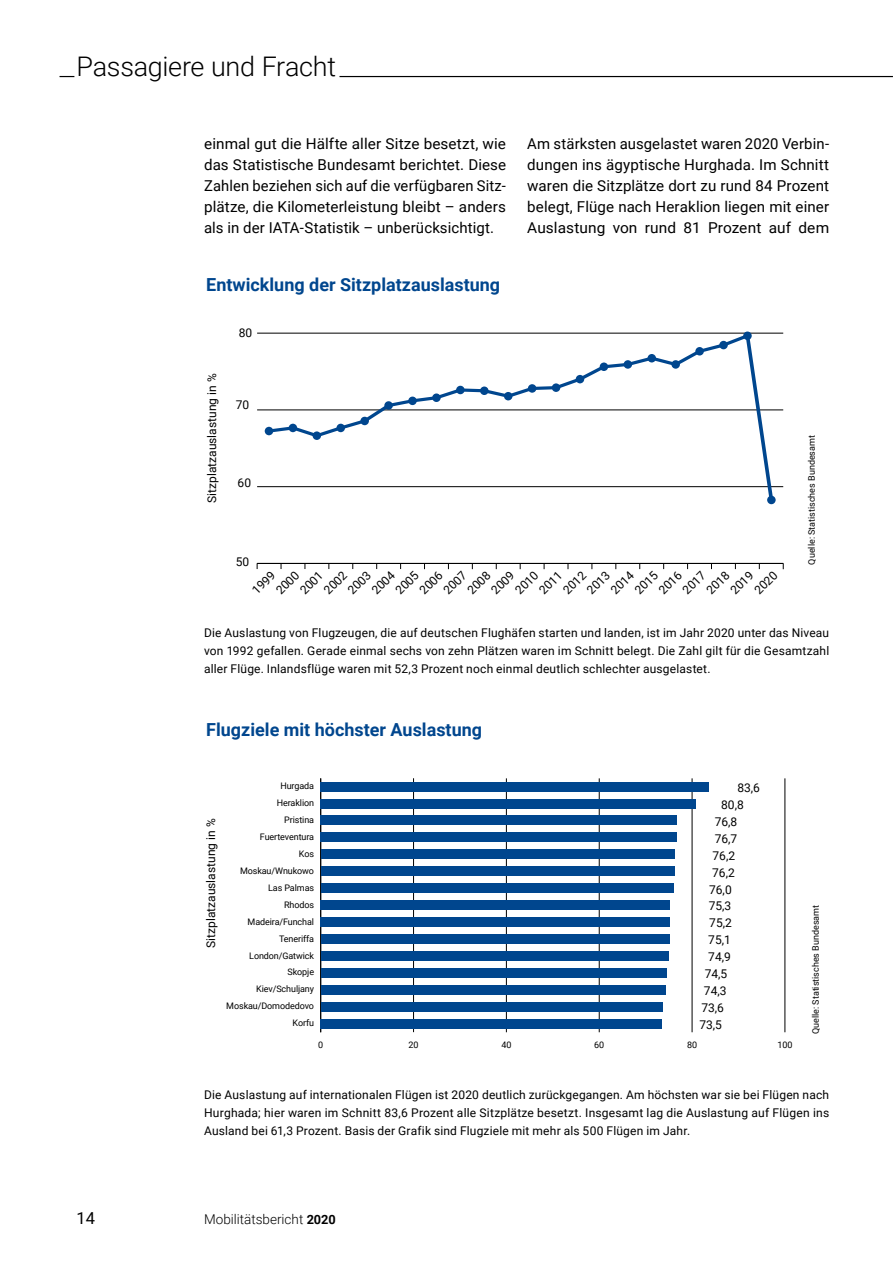
<style>
.page{position:relative;width:893px;height:1263px;background:#fff}
.page>*{position:absolute;margin:0;border:0;box-sizing:border-box;transform-origin:0 0}
.t1{font:300 27px "Roboto";letter-spacing:-.01em;color:#000}
.t2{font:700 18px "Roboto";color:#00468e}
.t3{font:16.5px "Roboto";color:#000}
.t4{font:15px/21px "Roboto";letter-spacing:.005em;color:#000;text-align:justify}
.t5{font:300 13.5px "Roboto";color:#000}
.t6{font:12px/18px "Roboto";letter-spacing:.01em;color:#000;text-align:justify}
.t7{font:9px "Roboto";letter-spacing:-.01em;color:#000}
.s1{font-weight:700;font-size:12.75px}
</style>
<div class="page">
<hr style="left:60px;top:76px;width:833px;height:1px;background:#000">
<div style="left:74px;top:72px;width:265px;height:8px;background:#fff"></div>
<svg style="left:256px;top:332px;width:528px;height:238px"></svg>
<hr style="left:257px;top:563px;width:526px;height:1px;background:#000">
<hr style="left:257px;top:486px;width:526px;height:1px;background:#000">
<hr style="left:257px;top:410px;width:526px;height:1px;background:#000">
<hr style="left:257px;top:333px;width:526px;height:1px;background:#000">
<svg style="left:269px;top:333px;width:504px;height:167px"></svg>
<div style="left:265px;top:427px;width:8px;height:8px;background:#00468e;border-radius:50%"></div>
<div style="left:289px;top:424px;width:8px;height:8px;background:#00468e;border-radius:50%"></div>
<div style="left:313px;top:431px;width:8px;height:9px;background:#00468e;border-radius:50%"></div>
<div style="left:336px;top:424px;width:9px;height:8px;background:#00468e;border-radius:50%"></div>
<div style="left:360px;top:417px;width:9px;height:8px;background:#00468e;border-radius:50%"></div>
<div style="left:384px;top:401px;width:9px;height:9px;background:#00468e;border-radius:50%"></div>
<div style="left:408px;top:397px;width:9px;height:8px;background:#00468e;border-radius:50%"></div>
<div style="left:432px;top:393px;width:9px;height:9px;background:#00468e;border-radius:50%"></div>
<div style="left:456px;top:386px;width:9px;height:8px;background:#00468e;border-radius:50%"></div>
<div style="left:480px;top:386px;width:9px;height:9px;background:#00468e;border-radius:50%"></div>
<div style="left:504px;top:392px;width:8px;height:8px;background:#00468e;border-radius:50%"></div>
<div style="left:528px;top:384px;width:8px;height:9px;background:#00468e;border-radius:50%"></div>
<div style="left:552px;top:383px;width:8px;height:9px;background:#00468e;border-radius:50%"></div>
<div style="left:576px;top:375px;width:8px;height:8px;background:#00468e;border-radius:50%"></div>
<div style="left:600px;top:362px;width:8px;height:9px;background:#00468e;border-radius:50%"></div>
<div style="left:624px;top:360px;width:8px;height:9px;background:#00468e;border-radius:50%"></div>
<div style="left:647px;top:354px;width:9px;height:8px;background:#00468e;border-radius:50%"></div>
<div style="left:671px;top:360px;width:9px;height:9px;background:#00468e;border-radius:50%"></div>
<div style="left:695px;top:347px;width:9px;height:8px;background:#00468e;border-radius:50%"></div>
<div style="left:719px;top:341px;width:9px;height:8px;background:#00468e;border-radius:50%"></div>
<div style="left:743px;top:331px;width:9px;height:9px;background:#00468e;border-radius:50%"></div>
<div style="left:767px;top:496px;width:9px;height:8px;background:#00468e;border-radius:50%"></div>
<svg style="left:320px;top:778px;width:466px;height:255px"></svg>
<hr style="left:413px;top:778px;width:1px;height:254px;background:#000">
<hr style="left:506px;top:778px;width:1px;height:254px;background:#000">
<hr style="left:599px;top:778px;width:1px;height:254px;background:#000">
<hr style="left:692px;top:778px;width:1px;height:254px;background:#000">
<hr style="left:785px;top:778px;width:1px;height:254px;background:#000">
<hr style="left:320px;top:778px;width:1px;height:254px;background:#000">
<div style="left:321px;top:782px;width:388px;height:9px;background:#00468e"></div>
<div style="left:321px;top:799px;width:375px;height:9px;background:#00468e"></div>
<div style="left:321px;top:816px;width:356px;height:9px;background:#00468e"></div>
<div style="left:321px;top:833px;width:356px;height:9px;background:#00468e"></div>
<div style="left:321px;top:850px;width:353px;height:9px;background:#00468e"></div>
<div style="left:321px;top:867px;width:353px;height:9px;background:#00468e"></div>
<div style="left:321px;top:883px;width:352px;height:10px;background:#00468e"></div>
<div style="left:321px;top:900px;width:349px;height:10px;background:#00468e"></div>
<div style="left:321px;top:917px;width:349px;height:9px;background:#00468e"></div>
<div style="left:321px;top:934px;width:348px;height:9px;background:#00468e"></div>
<div style="left:321px;top:951px;width:347px;height:9px;background:#00468e"></div>
<div style="left:321px;top:968px;width:345px;height:9px;background:#00468e"></div>
<div style="left:321px;top:985px;width:345px;height:9px;background:#00468e"></div>
<div style="left:321px;top:1002px;width:341px;height:9px;background:#00468e"></div>
<div style="left:321px;top:1019px;width:341px;height:9px;background:#00468e"></div>
<h1 class="t1" style="left:77px;top:55px;width:261px">Passagiere und Fracht</h1>
<p class="t4" style="left:204px;top:132px;width:303px">einmal gut die Hälfte aller Sitze besetzt, wie das Statistische Bundesamt berichtet. Diese Zahlen beziehen sich auf die verfügbaren Sitz&shy;plätze, die Kilometerleistung bleibt – anders als in der IATA-Statistik – unberücksichtigt.</p>
<p class="t4" style="left:527px;top:132px;width:303px">Am stärksten ausgelastet waren 2020 Verbin&shy;dungen ins ägyptische Hurghada. Im Schnitt waren die Sitzplätze dort zu rund 84 Prozent belegt, Flüge nach Heraklion liegen mit einer Auslastung von rund 81 Prozent auf dem</p>
<h2 class="t2" style="left:206px;top:278px;width:295px">Entwicklung der Sitzplatzauslastung</h2>
<p class="t6" style="left:204px;top:503px;width:131px;rotate:-90deg">Sitzplatzauslastung in %</p>
<p class="t6" style="left:239px;top:325px;width:15px">80</p>
<p class="t6" style="left:236px;top:396px;width:15px">70</p>
<p class="t6" style="left:238px;top:474px;width:15px">60</p>
<p class="t6" style="left:236px;top:554px;width:15px">50</p>
<p class="t6" style="left:248px;top:586px;width:28px;rotate:-45deg">1999</p>
<p class="t6" style="left:272px;top:586px;width:28px;rotate:-45deg">2000</p>
<p class="t6" style="left:296px;top:586px;width:28px;rotate:-45deg">2001</p>
<p class="t6" style="left:320px;top:586px;width:28px;rotate:-45deg">2002</p>
<p class="t6" style="left:344px;top:586px;width:28px;rotate:-45deg">2003</p>
<p class="t6" style="left:368px;top:586px;width:28px;rotate:-45deg">2004</p>
<p class="t6" style="left:392px;top:586px;width:28px;rotate:-45deg">2005</p>
<p class="t6" style="left:416px;top:586px;width:28px;rotate:-45deg">2006</p>
<p class="t6" style="left:440px;top:586px;width:28px;rotate:-45deg">2007</p>
<p class="t6" style="left:464px;top:586px;width:28px;rotate:-45deg">2008</p>
<p class="t6" style="left:488px;top:586px;width:28px;rotate:-45deg">2009</p>
<p class="t6" style="left:512px;top:586px;width:28px;rotate:-45deg">2010</p>
<p class="t6" style="left:535px;top:586px;width:28px;rotate:-45deg">2011</p>
<p class="t6" style="left:559px;top:586px;width:28px;rotate:-45deg">2012</p>
<p class="t6" style="left:583px;top:586px;width:28px;rotate:-45deg">2013</p>
<p class="t6" style="left:607px;top:586px;width:28px;rotate:-45deg">2014</p>
<p class="t6" style="left:631px;top:586px;width:28px;rotate:-45deg">2015</p>
<p class="t6" style="left:655px;top:586px;width:28px;rotate:-45deg">2016</p>
<p class="t6" style="left:679px;top:586px;width:28px;rotate:-45deg">2017</p>
<p class="t6" style="left:703px;top:586px;width:28px;rotate:-45deg">2018</p>
<p class="t6" style="left:727px;top:586px;width:28px;rotate:-45deg">2019</p>
<p class="t6" style="left:751px;top:586px;width:28px;rotate:-45deg">2020</p>
<p class="t7" style="left:808px;top:564px;width:131px;rotate:-90deg">Quelle: Statistisches Bundesamt</p>
<p class="t6" style="left:204px;top:624px;width:627px">Die Auslastung von Flugzeugen, die auf deutschen Flughäfen starten und landen, ist im Jahr 2020 unter das Niveau von 1992 gefallen. Gerade einmal sechs von zehn Plätzen waren im Schnitt belegt. Die Zahl gilt für die Gesamtzahl aller Flüge. Inlandsflüge waren mit 52,3 Prozent noch einmal deutlich schlechter ausgelastet.</p>
<h2 class="t2" style="left:206px;top:723px;width:277px">Flugziele mit höchster Auslastung</h2>
<p class="t7" style="left:280px;top:782px;width:35px">Hurgada</p>
<p class="t6" style="left:203px;top:948px;width:131px;rotate:-90deg">Sitzplatzauslastung in %</p>
<p class="t7" style="left:277px;top:799px;width:39px">Heraklion</p>
<p class="t7" style="left:284px;top:816px;width:31px">Pristina</p>
<p class="t7" style="left:260px;top:833px;width:56px">Fuerteventura</p>
<p class="t7" style="left:299px;top:850px;width:17px">Kos</p>
<p class="t7" style="left:240px;top:867px;width:76px">Moskau/Wnukowo</p>
<p class="t7" style="left:268px;top:884px;width:47px">Las Palmas</p>
<p class="t7" style="left:284px;top:901px;width:32px">Rhodos</p>
<p class="t7" style="left:248px;top:918px;width:68px">Madeira/Funchal</p>
<p class="t7" style="left:279px;top:935px;width:37px">Teneriffa</p>
<p class="t7" style="left:249px;top:952px;width:66px">London/Gatwick</p>
<p class="t7" style="left:288px;top:968px;width:28px">Skopje</p>
<p class="t7" style="left:256px;top:985px;width:59px">Kiev/Schuljany</p>
<p class="t7" style="left:226px;top:1002px;width:89px">Moskau/Domodedovo</p>
<p class="t7" style="left:293px;top:1019px;width:23px">Korfu</p>
<p class="t6" style="left:737px;top:780px;width:24px">83,6</p>
<p class="t6" style="left:721px;top:797px;width:24px">80,8</p>
<p class="t6" style="left:715px;top:813px;width:24px">76,8</p>
<p class="t6" style="left:715px;top:831px;width:24px">76,7</p>
<p class="t6" style="left:712px;top:865px;width:24px">76,2</p>
<p class="t6" style="left:709px;top:881px;width:24px">76,0</p>
<p class="t6" style="left:709px;top:898px;width:24px">75,3</p>
<p class="t6" style="left:709px;top:914px;width:24px">75,2</p>
<p class="t6" style="left:708px;top:931px;width:24px">75,1</p>
<p class="t6" style="left:708px;top:948px;width:24px">74,9</p>
<p class="t6" style="left:705px;top:966px;width:24px">74,5</p>
<p class="t6" style="left:704px;top:982px;width:24px">74,3</p>
<p class="t6" style="left:701px;top:999px;width:24px">73,6</p>
<p class="t6" style="left:712px;top:848px;width:24px">76,2</p>
<p class="t6" style="left:699px;top:1017px;width:24px">73,5</p>
<p class="t7" style="left:318px;top:1041px;width:7px">0</p>
<p class="t7" style="left:409px;top:1041px;width:12px">20</p>
<p class="t7" style="left:501px;top:1041px;width:12px">40</p>
<p class="t7" style="left:594px;top:1041px;width:12px">60</p>
<p class="t7" style="left:687px;top:1041px;width:12px">80</p>
<p class="t7" style="left:777px;top:1041px;width:16px">100</p>
<p class="t7" style="left:812px;top:1034px;width:131px;rotate:-90deg">Quelle: Statistisches Bundesamt</p>
<p class="t6" style="left:204px;top:1086px;width:627px">Die Auslastung auf internationalen Flügen ist 2020 deutlich zurückgegangen. Am höchsten war sie bei Flügen nach Hurghada; hier waren im Schnitt 83,6 Prozent alle Sitzplätze besetzt. Insgesamt lag die Auslastung auf Flügen ins Ausland bei 61,3 Prozent. Basis der Grafik sind Flugziele mit mehr als 500 Flügen im Jahr.</p>
<h3 class="t3" style="left:77px;top:1212px;width:20px">14</h3>
<p class="t5" style="left:204px;top:1212px;width:133px">Mobilitätsbericht <span class="s1">2020</span></p>
</div>
